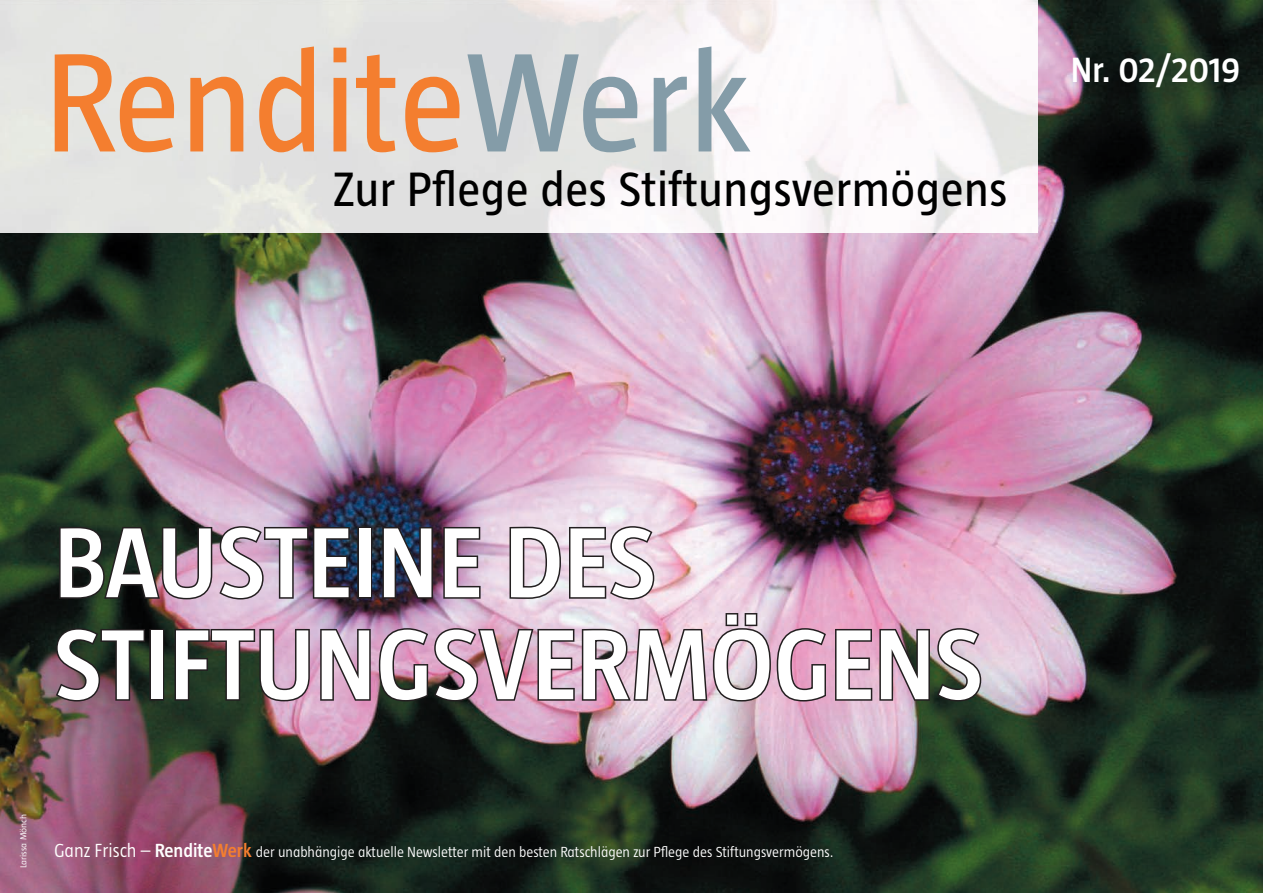
<style>
.page{position:relative;width:1263px;height:893px;background:#fff}
.page>*{position:absolute;margin:0;border:0;box-sizing:border-box;transform-origin:0 0}
.t1{font:144px "Taz";color:#f47e2f}
.t2{font:600 102px/102px "Taz";color:#fff}
.t3{font:49.5px "Taz";letter-spacing:.01em;color:#000}
.t4{font:600 36px "Taz";letter-spacing:-.005em;color:#fff}
.t5{font:300 15px "Taz";color:#fff}
.t6{font:300 9px "Taz";color:#fff;scale:1.12 1}
.s1{color:#849ca8}
.s2{font-size:19.5px}
.s3{font-weight:600;font-size:19.5px}
.s4{font-weight:600;font-size:19.5px;color:#f47e2f}
</style>
<div class="page">
<img style="left:0;top:0;width:1263px;height:893px">
<img style="left:0;top:0;width:1038px;height:232px">
<img style="left:58px;top:525px;width:294px;height:76px">
<div style="left:357px;top:527px;width:15px;height:72px;border:3px solid #231f20"></div>
<svg style="left:381px;top:525px;width:53px;height:75px;background:#24283b"></svg>
<svg style="left:442px;top:525px;width:40px;height:75px;background:#886982"></svg>
<svg style="left:508px;top:525px;width:148px;height:76px;background:#beb1ba"></svg>
<svg style="left:54px;top:627px;width:93px;height:76px;background:#3a3533"></svg>
<div style="left:149px;top:629px;width:15px;height:72px;border:3px solid #231f20"></div>
<svg style="left:173px;top:627px;width:138px;height:76px;background:#605658"></svg>
<img style="left:319px;top:611px;width:664px;height:94px">
<h1 class="t1" style="left:44px;top:28px;width:708px">Rendite<span class="s1">Werk</span></h1>
<h3 class="t3" style="left:333px;top:164px;width:676px">Zur Pflege des Stiftungsvermögens</h3>
<h3 class="t4" style="left:1071px;top:51px;width:171px">Nr. 02/2019</h3>
<h2 class="t2" style="left:54px;top:512px;width:930px">BAUSTEINE DES<br>STIFTUNGSVERMÖGENS</h2>
<p class="t6" style="left:19px;top:868px;width:50px;rotate:-90deg">Larissa Mönch</p>
<p class="t5" style="left:54px;top:844px;width:781px"><span class="s2">Ganz Frisch –</span> <span class="s3">Rendite</span><span class="s4">Werk</span> der unabhängige aktuelle Newsletter mit den besten Ratschlägen zur Pflege des Stiftungsvermögens.</p>
</div>
